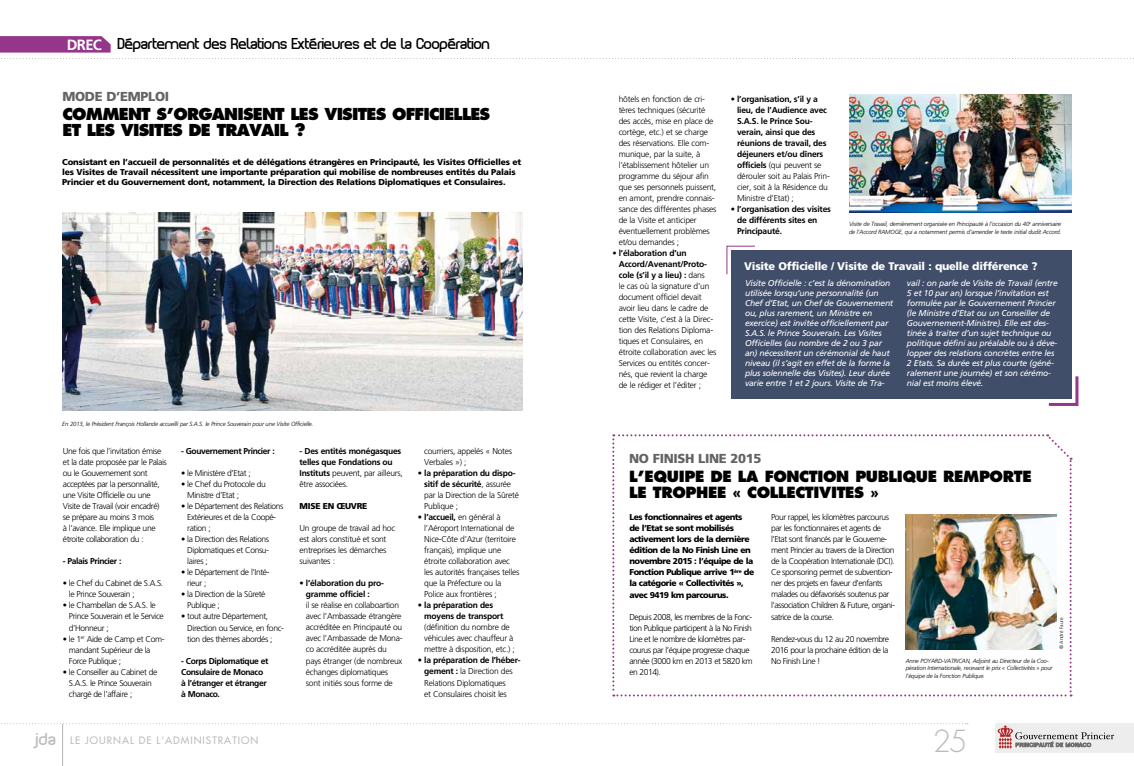
<style>
.page{position:relative;width:1134px;height:766px;background:#fff}
.page>*{position:absolute;margin:0;border:0;box-sizing:border-box;transform-origin:0 0}
.t1{font:300 29.6px "Futura";color:#bcbcbc}
.t2{font:800 16px/16px "Futura";letter-spacing:-.05em;color:#000}
.t3{font:800 15px/16px "Futura";letter-spacing:-.025em;color:#000}
.t4{font:15px "Planet Estyle";letter-spacing:-.035em;color:#000}
.t5{font:900 13px "Frutiger";letter-spacing:-.025em;color:#646363}
.t6{font:900 11px "Frutiger";letter-spacing:-.025em;color:#fff}
.t7{font:10px "Futura";letter-spacing:.1em;color:#bcbcbc}
.t8{font:300 8.5px/11px "Frutiger";letter-spacing:-.045em;color:#000}
.t9{font:italic 8.5px/10px "Frutiger";letter-spacing:-.025em;color:#fff}
.t10{font:300 8.5px/11px "Frutiger";letter-spacing:-.025em;color:#000}
.t11{font:700 8.5px/11px "Frutiger";letter-spacing:-.03em;color:#000}
.t12{font:900 8.5px/10px "Frutiger";letter-spacing:-.025em;color:#000}
.t13{font:900 8.5px/11px "Frutiger";letter-spacing:-.055em;color:#000}
.t14{font:italic 300 6px/7.5px "Frutiger";letter-spacing:-.025em;color:#000}
.t15{font:300 5px "Frutiger";color:#000}
.s1{font-family:"Frutiger";font-weight:700;font-size:14.9px;color:#fff}
.s2{font-weight:300}
.s3{font-weight:700}
.s4{font-family:"Planet Estyle";font-size:16.2px}
</style>
<div class="page">
<hr style="left:62px;top:723px;width:1px;height:42px;background:#b5b4b4">
<svg style="left:1px;top:723px;width:967px;height:1px"></svg>
<div style="left:995px;top:723px;width:139px;height:30px;background:#ededed"></div>
<svg style="left:998px;top:725px;width:116px;height:23px"></svg>
<svg style="left:0;top:36px;width:1134px;height:23px"></svg>
<svg style="left:612px;top:434px;width:459px;height:262px"></svg>
<img style="left:906px;top:514px;width:151px;height:135px">
<img style="left:62px;top:212px;width:460px;height:198px">
<img style="left:849px;top:95px;width:222px;height:117px">
<div style="left:731px;top:250px;width:340px;height:149px;background:#414e69"></div>
<svg style="left:726px;top:245px;width:29px;height:30px"></svg>
<svg style="left:1048px;top:373px;width:31px;height:33px"></svg>
<h3 class="t4" style="left:67px;top:34px;width:425px"><span class="s1">DREC</span> Département des Relations Extérieures et de la Coopération</h3>
<h3 class="t5" style="left:63px;top:89px;width:108px">MODE D’EMPLOI</h3>
<h2 class="t2" style="left:63px;top:106px;width:429px">COMMENT S’ORGANISENT LES VISITES OFFICIELLES<br>ET LES ViSITES DE TRAVAIL ?</h2>
<p class="t12" style="left:62px;top:156px;width:460px">Consistant en l’accueil de personnalités et de délégations étrangères en Principauté, les Visites Officielles et les Visites de Travail nécessitent une importante préparation qui mobilise de nombreuses entités du Palais<br>Princier et du Gouvernement dont, notamment, la Direction des Relations Diplomatiques et Consulaires.</p>
<p class="t14" style="left:62px;top:420px;width:253px">En 2013, le Président François Hollande accueilli par S.A.S. le Prince Souverain pour une Visite Officielle.</p>
<p class="t8" style="left:63px;top:446px;width:105px">Une fois que l’invitation émise et la date proposée par le Palais ou le Gouvernement sont acceptées par la personnalité, une Visite Officielle ou une<br>Visite de Travail (voir encadré) se prépare au moins 3 mois<br>à l’avance. Elle implique une étroite collaboration du :</p>
<p class="t11" style="left:63px;top:556px;width:60px">- Palais Princier :</p>
<p class="t8" style="left:69px;top:578px;width:96px;text-indent:-6px">• le Chef du Cabinet de S.A.S. le Prince Souverain ;</p>
<p class="t8" style="left:69px;top:600px;width:96px;text-indent:-6px">• le Chambellan de S.A.S. le<br>Prince Souverain et le Service d’Honneur ;</p>
<p class="t8" style="left:69px;top:633px;width:97px;text-indent:-6px">• le 1<sup>er</sup> Aide de Camp et Com&shy;mandant Supérieur de la<br>Force Publique ;</p>
<p class="t8" style="left:69px;top:666px;width:90px;text-indent:-6px">• le Conseiller au Cabinet de<br>S.A.S. le Prince Souverain chargé de l’affaire ;</p>
<p class="t11" style="left:181px;top:446px;width:95px">- Gouvernement Princier :</p>
<p class="t8" style="left:181px;top:468px;width:71px">• le Ministère d’Etat ;</p>
<p class="t8" style="left:187px;top:479px;width:80px;text-indent:-6px">• le Chef du Protocole du<br>Ministre d’Etat ;</p>
<p class="t8" style="left:187px;top:501px;width:98px;text-indent:-6px">• le Département des Relations<br>Extérieures et de la Coopé&shy;ration ;</p>
<p class="t8" style="left:187px;top:534px;width:83px;text-align:justify;text-indent:-6px">• la Direction des Relations Diplomatiques et Consu&shy;laires ;</p>
<p class="t8" style="left:187px;top:567px;width:84px;text-indent:-6px">• le Département de l’Inté&shy;rieur ;</p>
<p class="t8" style="left:187px;top:589px;width:80px;text-indent:-6px">• la Direction de la Sûreté<br>Publique ;</p>
<p class="t8" style="left:187px;top:611px;width:98px;text-indent:-6px">• tout autre Département,<br>Direction ou Service, en fonc&shy;tion des thèmes abordés ;</p>
<p class="t11" style="left:181px;top:655px;width:89px">- Corps Diplomatique et<br>Consulaire de Monaco à l’étranger et étranger à Monaco.</p>
<p class="t11" style="left:300px;top:446px;width:105px">- Des entités monégasques telles que Fondations ou<br>Instituts <span class="s2">peuvent, par ailleurs, être associées.</span></p>
<p class="t12" style="left:300px;top:501px;width:69px">MISE EN ŒUVRE</p>
<p class="t8" style="left:300px;top:523px;width:97px">Un groupe de travail ad hoc est alors constitué et sont entreprises les démarches suivantes :</p>
<p class="t11" style="left:306px;top:578px;width:80px;text-indent:-6px">• l’élaboration du pro&shy;gramme officiel :</p>
<p class="t8" style="left:306px;top:600px;width:98px">il se réalise en collaboartion avec l’Ambassade étrangère accréditée en Principauté ou avec l’Ambassade de Mona&shy;co accréditée auprès du pays étranger (de nombreux échanges diplomatiques sont initiés sous forme de</p>
<p class="t8" style="left:424px;top:446px;width:89px">courriers, appelés « Notes<br>Verbales ») ;</p>
<p class="t8" style="left:424px;top:468px;width:96px;text-indent:-6px"><span class="s3">• la préparation du dispo&shy;sitif de sécurité</span>, assurée par la Direction de la Sûreté<br>Publique ;</p>
<p class="t8" style="left:424px;top:512px;width:97px;text-indent:-6px"><span class="s3">• l’accueil,</span> en général à l’Aéroport International de<br>Nice-Côte d’Azur (territoire français), implique une étroite collaboration avec les autorités françaises telles que la Préfecture ou la<br>Police aux frontières ;</p>
<p class="t11" style="left:424px;top:600px;width:81px;text-indent:-6px">• la préparation des moyens de transport</p>
<p class="t8" style="left:424px;top:622px;width:92px">(définition du nombre de véhicules avec chauffeur à mettre à disposition, etc.) ;</p>
<p class="t8" style="left:424px;top:655px;width:98px;text-indent:-6px"><span class="s3">• la préparation de l’héber&shy;gement :</span> la Direction des<br>Relations Diplomatiques<br>et Consulaires choisit les</p>
<p class="t10" style="left:619px;top:94px;width:99px">hôtels en fonction de cri&shy;tères techniques (sécurité des accès, mise en place de cortège, etc.) et se charge des réservations. Elle com&shy;munique, par la suite, à l’établissement hôtelier un programme du séjour afin que ses personnels puissent, en amont, prendre connais&shy;sance des différentes phases de la Visite et anticiper éventuellement problèmes et/ou demandes ;</p>
<p class="t10" style="left:619px;top:248px;width:99px;text-indent:-6px"><span class="s3">• l’élaboration d’un<br>Accord/Avenant/Proto&shy;cole (s’il y a lieu) :</span> dans<br>le cas où la signature d’un document officiel devait avoir lieu dans le cadre de cette Visite, c’est à la Direc&shy;tion des Relations Diploma&shy;tiques et Consulaires, en étroite collaboration avec les<br>Services ou entités concer&shy;nés, que revient la charge de le rédiger et l’éditer ;</p>
<p class="t11" style="left:737px;top:93px;width:94px;text-indent:-6px">• l’organisation, s’il y a lieu, de l’Audience avec<br>S.A.S. le Prince Sou&shy;verain, ainsi que des réunions de travail, des déjeuners et/ou dîners officiels <span class="s2">(qui peuvent se dérouler soit au Palais Prin&shy;cier, soit à la Résidence du<br>Ministre d’Etat) ;</span></p>
<p class="t11" style="left:737px;top:203px;width:95px;text-indent:-6px">• l’organisation des visites de différents sites en<br>Principauté.</p>
<p class="t14" style="left:849px;top:220px;width:214px">Visite de Travail, dernièrement organisée en Principauté à l’occasion du 40<sup>e</sup> anniversaire de l’Accord RAMOGE, qui a notamment permis d’amender le texte initial dudit Accord.</p>
<p class="t6" style="left:744px;top:259px;width:295px">Visite Officielle / Visite de Travail : quelle différence ?</p>
<p class="t9" style="left:745px;top:278px;width:150px">Visite Officielle : c’est la dénomination utilisée lorsqu’une personnalité (un Chef d’Etat, un Chef de Gouvernement ou, plus rarement, un Ministre en exercice) est invitée officiellement par S.A.S. le Prince Souverain. Les Visites Officielles (au nombre de 2 ou 3 par an) nécessitent un cérémonial de haut niveau (il s’agit en effet de la forme la plus solennelle des Visites). Leur durée varie entre 1 et 2 jours. Visite de Tra-</p>
<p class="t9" style="left:907px;top:278px;width:152px">vail : on parle de Visite de Travail (entre 5 et 10 par an) lorsque l’invitation est formulée par le Gouvernement Princier (le Ministre d’Etat ou un Conseiller de Gouvernement-Ministre). Elle est des&shy;tinée à traiter d’un sujet technique ou politique défini au préalable ou à déve&shy;lopper des relations concrètes entre les 2 Etats. Sa durée est plus courte (géné&shy;ralement une journée) et son cérémo&shy;nial est moins élevé.</p>
<h3 class="t5" style="left:629px;top:450px;width:134px">NO FINISH LINE 2015</h3>
<h3 class="t3" style="left:629px;top:468px;width:404px">L’EQU IPE DE LA FONCTION PUBLIQUE REMPORTE<br>LE TROPHEE « COLLECTIVITES »</h3>
<p class="t13" style="left:629px;top:512px;width:126px">Les fonctionnaires et agents de l’Etat se sont mobilisés activement lors de la dernière édition de la No Finish Line en novembre 2015 : l’équipe de la<br>Fonction Publique arrive 1<sup>ère</sup> de la catégorie « Collectivités », avec 9419 km parcourus.</p>
<p class="t8" style="left:629px;top:611px;width:125px">Depuis 2008, les membres de la Fonc&shy;tion Publique participent à la No Finish<br>Line et le nombre de kilomètres par&shy;courus par l’équipe progresse chaque année (3000 km en 2013 et 5820 km en 2014).</p>
<p class="t8" style="left:771px;top:512px;width:125px">Pour rappel, les kilomètres parcourus par les fonctionnaires et agents de l’Etat sont financés par le Gouverne&shy;ment Princier au travers de la Direction de la Coopération Internationale (DCI).<br>Ce sponsoring permet de subvention&shy;ner des projets en faveur d’enfants malades ou défavorisés soutenus par l’association Children &amp; Future, organi&shy;satrice de la course.</p>
<p class="t8" style="left:771px;top:633px;width:120px;text-align:justify">Rendez-vous du 12 au 20 novembre 2016 pour la prochaine édition de la No Finish Line !</p>
<p class="t15" style="left:1058px;top:649px;width:33px;rotate:-90deg">© André Faure</p>
<p class="t14" style="left:906px;top:656px;width:148px">Anne POYARD-VATRICAN, Adjoint au Directeur de la Coo&shy;pération Internationale, recevant le prix « Collectivités » pour l’équipe de la Fonction Publique.</p>
<p class="t7" style="left:34px;top:733px;width:226px"><span class="s4">jda</span> LE JOURNAL DE L’ADMINISTRATION</p>
<h1 class="t1" style="left:933px;top:722px;width:36px">25</h1>
</div>
